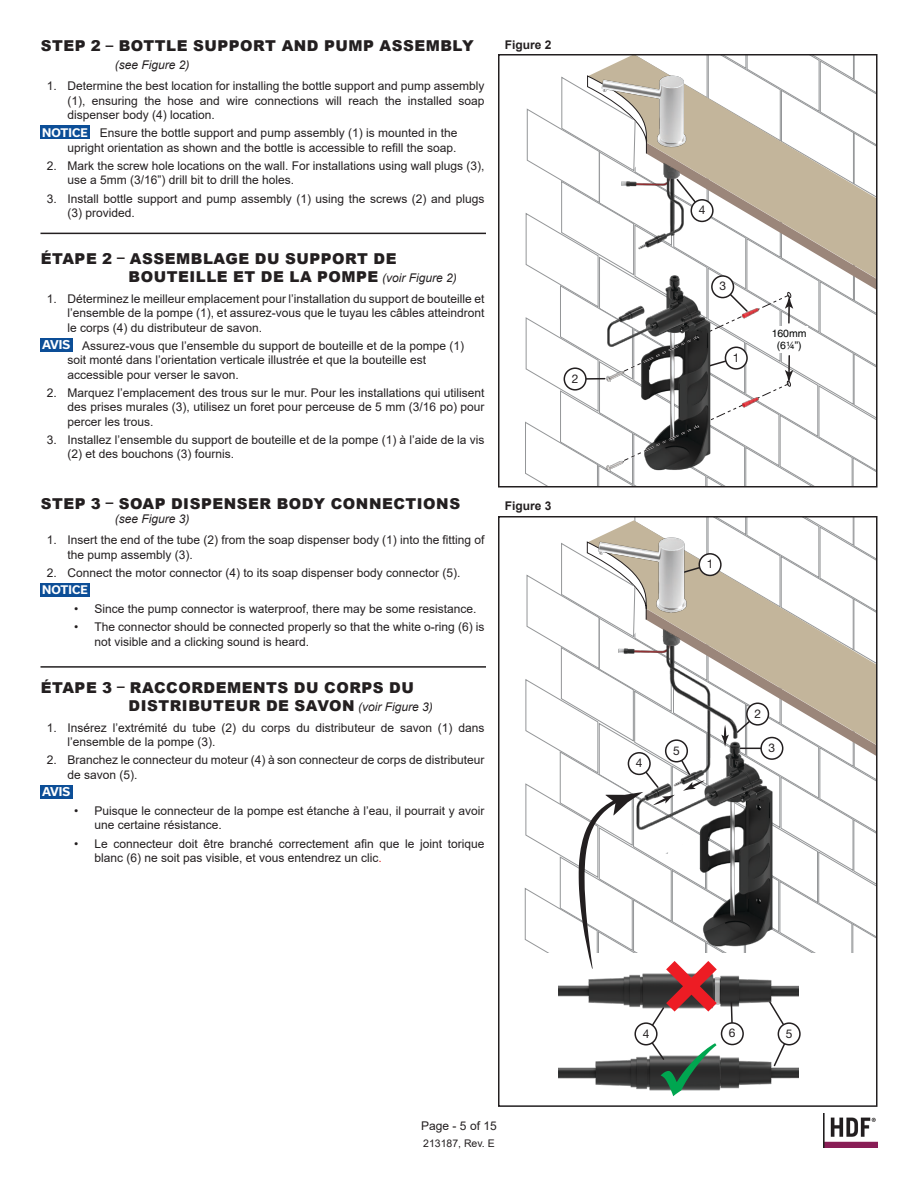
<style>
.page{position:relative;width:918px;height:1188px;background:#fff}
.page>*{position:absolute;margin:0;border:0;box-sizing:border-box;transform-origin:0 0}
.t1{font:900 15px/18px "Arial";letter-spacing:.035em;color:#231f20}
.t2{font:12px/14.4px "Arial";color:#231f20}
.t3{font:italic 12px "Arial";color:#231f20}
.Figure_Numbers{font:700 12px "Arial";color:#231f20}
.t4{font:12px "Helvetica Neue LT Std";color:#231f20}
.t5{font:700 11.7px "Usual";color:#fff}
.t6{font:700 11.4px "Usual";color:#fff}
.t7{font:10.5px "Arial";color:#231f20}
.t8{font:10.5px/12.6px "Helvetica LT Std";color:#030505;text-align:center}
.s1{font-weight:400;font-style:italic;font-size:12px}
.s2{color:#e12a26}
</style>
<div class="page">
<div style="left:40px;top:583px;width:50px;height:13px;background:#0c4e97"></div>
<div style="left:40px;top:785px;width:33px;height:14px;background:#0c4e97"></div>
<hr style="left:40px;top:666px;width:446px;height:2px;background:#231f20">
<div style="left:40px;top:125px;width:50px;height:14px;background:#0c4e97"></div>
<div style="left:40px;top:338px;width:33px;height:14px;background:#0c4e97"></div>
<hr style="left:40px;top:233px;width:446px;height:1px;background:#231f20">
<svg style="left:525px;top:57px;width:350px;height:428px"></svg>
<div style="left:498px;top:54px;width:380px;height:434px;border:2px solid #231f20"></div>
<img style="left:823px;top:1114px;width:55px;height:33px">
<svg style="left:525px;top:517px;width:353px;height:579px"></svg>
<p class="t1" style="left:41px;top:36px;width:434px">STEP 2 – BOTTLE SUPPORT AND PUMP ASSEMBLY</p>
<p class="t3" style="left:115px;top:57px;width:76px">(see Figure 2)</p>
<p class="t2" style="left:68px;top:79px;width:418px;text-align:justify;text-indent:-21px">1. Determine the best location for installing the bottle support and pump assembly (1), ensuring the hose and wire connections will reach the installed soap dispenser body (4) location.</p>
<p class="t6" style="left:42px;top:126px;width:47px">NOTICE</p>
<p class="t2" style="left:68px;top:126px;width:391px;text-align:right">Ensure the bottle support and pump assembly (1) is mounted in the upright orientation as shown and the bottle is accessible to refill the soap.</p>
<p class="t2" style="left:68px;top:158px;width:418px;text-indent:-21px">2. Mark the screw hole locations on the wall. For installations using wall plugs (3), use a 5mm (3/16”) drill bit to drill the holes.</p>
<p class="t2" style="left:68px;top:191px;width:418px;text-indent:-21px">3. Install bottle support and pump assembly (1) using the screws (2) and plugs (3) provided.</p>
<p class="t1" style="left:129px;top:249px;width:330px;text-indent:-88px">ÉTAPE 2 – ASSEMBLAGE DU SUPPORT DE<br>BOUTEILLE ET DE LA POMPE <span class="s1">(voir Figure 2)</span></p>
<p class="t2" style="left:68px;top:291px;width:418px;text-align:justify;text-indent:-21px">1. Déterminez le meilleur emplacement pour l’installation du support de bouteille et l’ensemble de la pompe (1), et assurez-vous que le tuyau les câbles atteindront le corps (4) du distributeur de savon.</p>
<p class="t5" style="left:42px;top:338px;width:30px">AVIS</p>
<p class="t2" style="left:68px;top:338px;width:398px;text-indent:15px">Assurez-vous que l’ensemble du support de bouteille et de la pompe (1) soit monté dans l’orientation verticale illustrée et que la bouteille est accessible pour verser le savon.</p>
<p class="t2" style="left:68px;top:385px;width:419px;text-align:justify;text-indent:-21px">2. Marquez l’emplacement des trous sur le mur. Pour les installations qui utilisent des prises murales (3), utilisez un foret pour perceuse de 5 mm (3/16 po) pour percer les trous.</p>
<p class="t2" style="left:68px;top:432px;width:418px;text-indent:-21px">3. Installez l’ensemble du support de bouteille et de la pompe (1) à l’aide de la vis (2) et des bouchons (3) fournis.</p>
<p class="t1" style="left:41px;top:494px;width:421px">STEP 3 – SOAP DISPENSER BODY CONNECTIONS</p>
<p class="t3" style="left:115px;top:511px;width:76px">(see Figure 3)</p>
<p class="t2" style="left:68px;top:533px;width:418px;text-indent:-21px">1. Insert the end of the tube (2) from the soap dispenser body (1) into the fitting of the pump assembly (3).</p>
<p class="t2" style="left:47px;top:565px;width:415px">2. Connect the motor connector (4) to its soap dispenser body connector (5).</p>
<p class="t6" style="left:42px;top:583px;width:47px">NOTICE</p>
<p class="t2" style="left:74px;top:602px;width:404px">• Since the pump connector is waterproof, there may be some resistance.</p>
<p class="t2" style="left:94px;top:620px;width:392px;text-indent:-20px">• The connector should be connected properly so that the white o-ring (6) is not visible and a clicking sound is heard.</p>
<p class="t1" style="left:129px;top:678px;width:306px;text-indent:-88px">ÉTAPE 3 – RACCORDEMENTS DU CORPS DU<br>DISTRIBUTEUR DE SAVON <span class="s1">(voir Figure 3)</span></p>
<p class="t2" style="left:68px;top:720px;width:418px;text-indent:-21px">1. Insérez l’extrémité du tube (2) du corps du distributeur de savon (1) dans l’ensemble de la pompe (3).</p>
<p class="t2" style="left:68px;top:753px;width:419px;text-indent:-21px">2. Branchez le connecteur du moteur (4) à son connecteur de corps de distributeur de savon (5).</p>
<p class="t5" style="left:42px;top:785px;width:30px">AVIS</p>
<p class="t2" style="left:94px;top:804px;width:391px;text-indent:-20px">• Puisque le connecteur de la pompe est étanche à l’eau, il pourrait y avoir une certaine résistance.</p>
<p class="t2" style="left:94px;top:836px;width:391px;text-indent:-20px">• Le connecteur doit être branché correctement afin que le joint torique blanc (6) ne soit pas visible, et vous entendrez un clic<span class="s2">.</span></p>
<p class="Figure_Numbers" style="left:505px;top:37px;width:48px">Figure 2</p>
<p class="Figure_Numbers" style="left:505px;top:497px;width:48px">Figure 3</p>
<p class="t4" style="left:572px;top:371px;width:8px">2</p>
<p class="t4" style="left:699px;top:203px;width:8px">4</p>
<p class="t4" style="left:719px;top:279px;width:8px">3</p>
<p class="t4" style="left:733px;top:350px;width:8px">1</p>
<p class="t8" style="left:772px;top:327px;width:36px">160mm (6¼”)</p>
<p class="t4" style="left:707px;top:557px;width:8px">1</p>
<p class="t4" style="left:636px;top:756px;width:8px">4</p>
<p class="t4" style="left:673px;top:743px;width:8px">5</p>
<p class="t4" style="left:754px;top:706px;width:8px">2</p>
<p class="t4" style="left:769px;top:741px;width:8px">3</p>
<p class="t2" style="left:421px;top:1119px;width:77px">Page - 5 of 15</p>
<p class="t7" style="left:423px;top:1136px;width:73px">213187, Rev. E</p>
<p class="t4" style="left:643px;top:1026px;width:8px">4</p>
<p class="t4" style="left:729px;top:1026px;width:8px">6</p>
<p class="t4" style="left:786px;top:1026px;width:8px">5</p>
</div>
